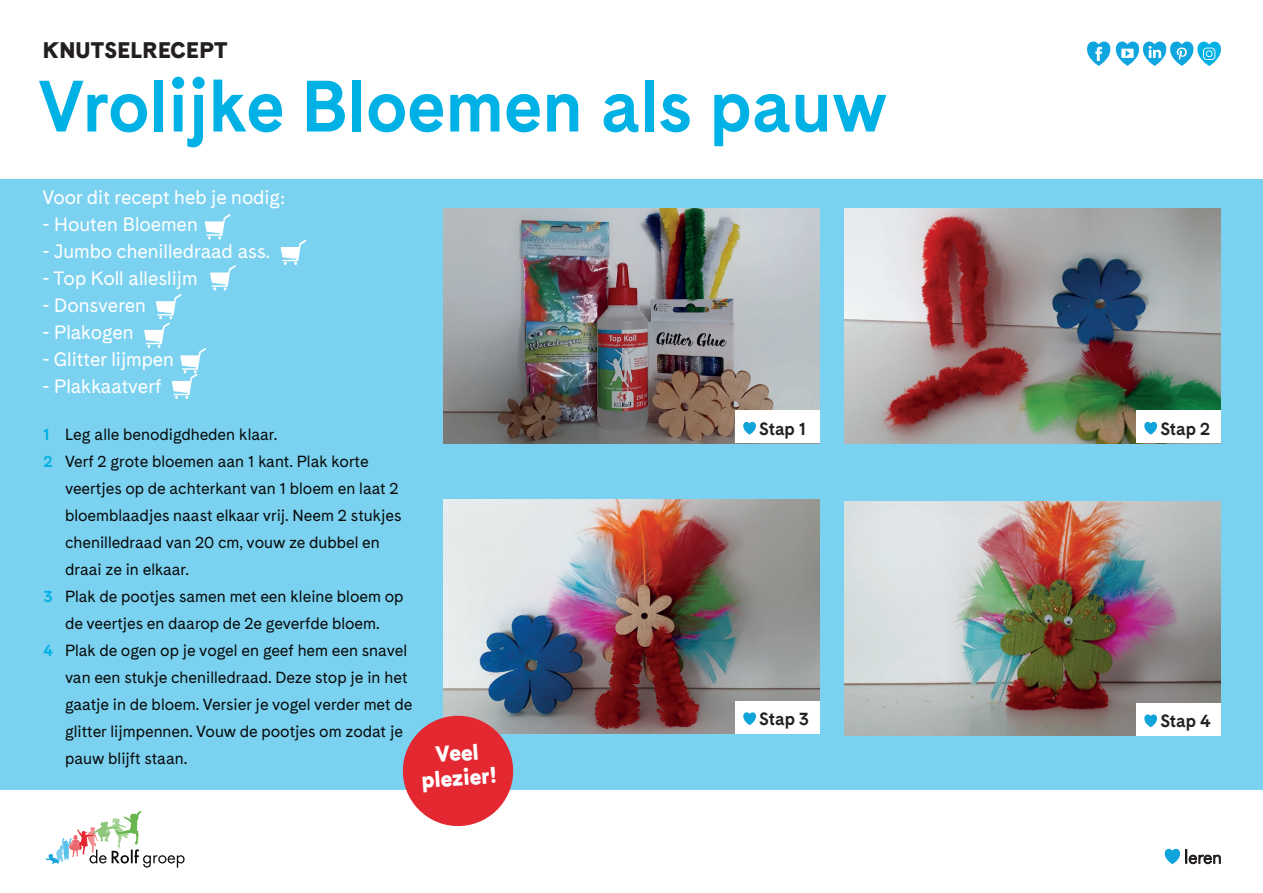
<style>
.page{position:relative;width:1263px;height:893px;background:#fff}
.page>*{position:absolute;margin:0;border:0;box-sizing:border-box;transform-origin:0 0}
.t1{font:700 67.5px "Cadiz";color:#00b1e5}
.t2{font:900 21px "Cadiz";letter-spacing:.01em;color:#231f20}
.t3{font:900 20.7px/24.9px "Cadiz";color:#fff;text-align:center}
.t4{font:18px "Cadiz";color:#fff}
.t5{font:700 16.5px "Cadiz";color:#231f20}
.t6{font:15px/27px "Cadiz";color:#080b0b}
.t7{font:700 15px/27px "Cadiz";color:#00b1e5}
</style>
<div class="page">
<div style="left:0;top:179px;width:1263px;height:610px;background:#7bd2f0"></div>
<svg style="left:1164px;top:849px;width:56px;height:15px"></svg>
<img style="left:444px;top:209px;width:375px;height:234px">
<img style="left:845px;top:209px;width:375px;height:234px">
<img style="left:444px;top:499px;width:375px;height:235px">
<img style="left:845px;top:501px;width:375px;height:235px">
<div style="left:1136px;top:411px;width:84px;height:32px;background:#fff"></div>
<svg style="left:1144px;top:422px;width:14px;height:13px"></svg>
<div style="left:735px;top:411px;width:84px;height:32px;background:#fff"></div>
<svg style="left:743px;top:422px;width:13px;height:13px"></svg>
<div style="left:735px;top:701px;width:84px;height:33px;background:#fff"></div>
<svg style="left:743px;top:712px;width:13px;height:13px"></svg>
<div style="left:1136px;top:703px;width:84px;height:33px;background:#fff"></div>
<svg style="left:1144px;top:714px;width:14px;height:13px"></svg>
<svg style="left:401px;top:714px;width:114px;height:113px"></svg>
<svg style="left:45px;top:810px;width:140px;height:58px"></svg>
<svg style="left:1087px;top:41px;width:134px;height:25px"></svg>
<svg style="left:205px;top:214px;width:26px;height:26px"></svg>
<svg style="left:281px;top:240px;width:26px;height:25px"></svg>
<svg style="left:144px;top:265px;width:92px;height:134px"></svg>
<h2 class="t2" style="left:43px;top:34px;width:186px">KNUTSELRECEPT</h2>
<h1 class="t1" style="left:38px;top:57px;width:851px">Vrolijke Bloemen als pauw</h1>
<p class="t4" style="left:43px;top:185px;width:244px">Voor dit recept heb je nodig:</p>
<p class="t4" style="left:43px;top:212px;width:157px">- Houten Bloemen</p>
<p class="t4" style="left:43px;top:239px;width:229px">- Jumbo chenilledraad ass.</p>
<p class="t4" style="left:43px;top:266px;width:157px">- Top Koll alleslijm</p>
<p class="t4" style="left:43px;top:293px;width:105px">- Donsveren</p>
<p class="t4" style="left:43px;top:320px;width:92px">- Plakogen</p>
<p class="t4" style="left:43px;top:347px;width:133px">- Glitter lijmpen</p>
<p class="t4" style="left:43px;top:374px;width:120px">- Plakkaatverf</p>
<p class="t7" style="left:43px;top:421px;width:11px">1<br>2</p>
<p class="t7" style="left:43px;top:583px;width:11px">3</p>
<p class="t7" style="left:43px;top:637px;width:11px">4</p>
<p class="t6" style="left:65px;top:421px;width:349px">Leg alle benodigdheden klaar.<br>Verf 2 grote bloemen aan 1 kant. Plak korte veertjes op de achterkant van 1 bloem en laat 2 bloemblaadjes naast elkaar vrij. Neem 2 stukjes chenilledraad van 20 cm, vouw ze dubbel en draai ze in elkaar.<br>Plak de pootjes samen met een kleine bloem op de veertjes en daarop de 2e geverfde bloem.<br>Plak de ogen op je vogel en geef hem een snavel van een stukje chenilledraad. Deze stop je in het gaatje in de bloem. Versier je vogel verder met de glitter lijmpennen. Vouw de pootjes om zodat je pauw blijft staan.</p>
<h3 class="t3" style="left:419px;top:744px;width:76px;rotate:-4deg">Veel plezier!</h3>
<p class="t5" style="left:759px;top:416px;width:48px">Stap 1</p>
<p class="t5" style="left:1160px;top:416px;width:51px">Stap 2</p>
<p class="t5" style="left:759px;top:707px;width:51px">Stap 3</p>
<p class="t5" style="left:1160px;top:709px;width:52px">Stap 4</p>
</div>
